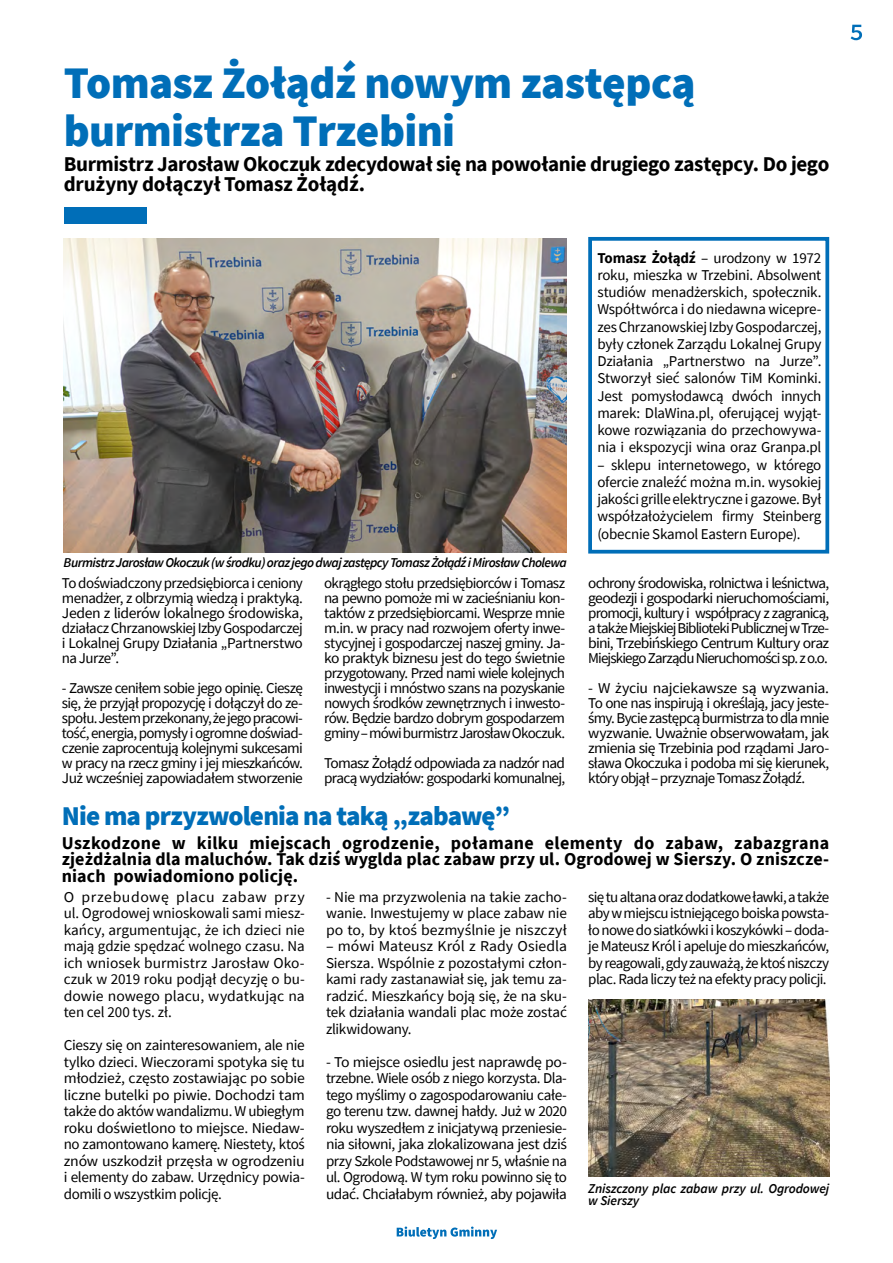
<style>
.page{position:relative;width:893px;height:1263px;background:#fff}
.page>*{position:absolute;margin:0;border:0;box-sizing:border-box;transform-origin:0 0}
.t1{font:900 45px/48px "Source Sans Pro";letter-spacing:-.015em;color:#006eb8}
.t2{font:900 27px "Source Sans Pro";letter-spacing:-.035em;color:#006eb8}
.t3{font:700 21px/19.5px "Source Sans Pro";letter-spacing:-.015em;color:#000}
.t4{font:700 18px/16.5px "Source Sans Pro";letter-spacing:.005em;color:#000;text-align:justify}
.t5{font:15px/15px "Source Sans Pro";letter-spacing:-.03em;color:#000;text-align:justify}
.t6{font:15px/16.5px "Source Sans Pro";letter-spacing:-.03em;color:#000;text-align:justify;scale:1.05 1}
.t7{font:15px/15px "Source Sans Pro";letter-spacing:-.055em;color:#000}
.t8{font:italic 600 13.5px "Source Sans Pro";letter-spacing:-.04em;color:#000}
.t9{font:italic 600 13.5px/12px "Source Sans Pro";letter-spacing:-.01em;color:#000}
.s1{font-weight:700}
</style>
<div class="page">
<svg style="left:851px;top:25px;width:11px;height:15px"></svg>
<svg style="left:397px;top:1226px;width:100px;height:13px"></svg>
<div style="left:64px;top:207px;width:83px;height:17px;background:#006eb8"></div>
<img style="left:64px;top:238px;width:503px;height:314px">
<img style="left:588px;top:999px;width:241px;height:177px">
<div style="left:588px;top:237px;width:241px;height:317px;border:4px solid #006eb8"></div>
<h1 class="t1" style="left:64px;top:58px;width:633px">Tomasz Żołądź nowym zastępcą burmistrza Trzebini</h1>
<h3 class="t3" style="left:64px;top:154px;width:767px">Burmistrz Jarosław Okoczuk zdecydował się na powołanie drugiego zastępcy. Do jego drużyny dołączył Tomasz Żołądź.</h3>
<p class="t8" style="left:64px;top:554px;width:505px">Burmistrz Jarosław Okoczuk (wśrodku) oraz jego dwaj zastępcy Tomasz Żołądź iMirosław Cholewa</p>
<p class="t5" style="left:62px;top:576px;width:242px">To doświadczony przedsiębiorca i ceniony menadżer, z olbrzymią wiedzą i praktyką.<br>Jeden z liderów lokalnego środowiska, działacz Chrzanowskiej Izby Gospodarczej i Lokalnej Grupy Działania „Partnerstwo na Jurze”.</p>
<p class="t5" style="left:62px;top:681px;width:242px">- Zawsze ceniłem sobie jego opinię. Cieszę się, że przyjął propozycję i dołączył do ze&shy;społu. Jestem przekonany, że jego pracowi&shy;tość, energia, pomysły iogromne doświad&shy;czenie zaprocentują kolejnymi sukcesami w pracy na rzecz gminy i jej mieszkańców.<br>Już wcześniej zapowiadałem stworzenie</p>
<p class="t5" style="left:324px;top:576px;width:242px">okrągłego stołu przedsiębiorców i Tomasz na pewno pomoże mi w zacieśnianiu kon&shy;taktów z przedsiębiorcami. Wesprze mnie m.in. w pracy nad rozwojem oferty inwe&shy;stycyjnej i gospodarczej naszej gminy. Ja&shy;ko praktyk biznesu jest do tego świetnie przygotowany. Przed nami wiele kolejnych inwestycji i mnóstwo szans na pozyskanie nowych środków zewnętrznych i inwesto&shy;rów. Będzie bardzo dobrym gospodarzem gminy – mówi burmistrz Jarosław Okoczuk.</p>
<p class="t7" style="left:324px;top:756px;width:242px">Tomasz Żołądź odpowiada za nadzór nad pracą wydziałów: gospodarki komunalnej,</p>
<p class="t5" style="left:597px;top:249px;width:225px;line-height:17.2px"><span class="s1">Tomasz Żołądź</span> – urodzony w 1972 roku, mieszka w Trzebini. Absolwent studiów menadżerskich, społecznik.<br>Współtwórca i do niedawna wicepre&shy;zes Chrzanowskiej Izby Gospodarczej, były członek Zarządu Lokalnej Grupy Działania „Partnerstwo na Jurze”.<br>Stworzył sieć salonów TiM Kominki.<br>Jest pomysłodawcą dwóch innych marek: DlaWina.pl, oferującej wyjąt&shy;kowe rozwiązania do przechowywa&shy;nia i ekspozycji wina oraz Granpa.pl</p>
<p class="t5" style="left:597px;top:456px;width:225px;line-height:17.2px">– sklepu internetowego, w którego ofercie znaleźć można m.in. wysokiej jakości grille elektryczne igazowe. Był współzałożycielem firmy Steinberg (obecnie Skamol Eastern Europe).</p>
<p class="t5" style="left:588px;top:576px;width:242px">ochrony środowiska, rolnictwa i leśnictwa, geodezji i gospodarki nieruchomościami, promocji, kultury i współpracy z zagranicą, atakże Miejskiej Biblioteki Publicznej wTrze&shy;bini, Trzebińskiego Centrum Kultury oraz Miejskiego Zarządu Nieruchomości sp. zo.o.</p>
<p class="t6" style="left:588px;top:681px;width:231px;line-height:15px">- W życiu najciekawsze są wyzwania.<br>To one nas inspirują i określają, jacy jeste&shy;śmy. Bycie zastępcą burmistrza to dla mnie wyzwanie. Uważnie obserwowałam, jak zmienia się Trzebinia pod rządami Jaro&shy;sława Okoczuka i podoba mi się kierunek, który objął – przyznaje Tomasz Żołądź.</p>
<h2 class="t2" style="left:62px;top:797px;width:450px">Nie ma przyzwolenia na taką „zabawę”</h2>
<p class="t4" style="left:62px;top:834px;width:769px">Uszkodzone w kilku miejscach ogrodzenie, połamane elementy do zabaw, zabazgrana zjeżdżalnia dla maluchów. Tak dziś wyglda plac zabaw przy ul. Ogrodowej w Sierszy. O zniszcze&shy;niach powiadomiono policję.</p>
<p class="t6" style="left:64px;top:888px;width:231px">O przebudowę placu zabaw przy ul. Ogrodowej wnioskowali sami miesz&shy;kańcy, argumentując, że ich dzieci nie mają gdzie spędzać wolnego czasu. Na ich wniosek burmistrz Jarosław Oko&shy;czuk w 2019 roku podjął decyzję o bu&shy;dowie nowego placu, wydatkując na ten cel 200 tys. zł.</p>
<p class="t5" style="left:64px;top:1037px;width:242px;line-height:16.5px">Cieszy się on zainteresowaniem, ale nie tylko dzieci. Wieczorami spotyka się tu młodzież, często zostawiając po sobie liczne butelki po piwie. Dochodzi tam także do aktów wandalizmu. W ubiegłym roku doświetlono to miejsce. Niedaw&shy;no zamontowano kamerę. Niestety, ktoś znów uszkodził przęsła w ogrodzeniu i elementy do zabaw. Urzędnicy powia&shy;domili o wszystkim policję.</p>
<p class="t5" style="left:326px;top:888px;width:242px;line-height:16.5px">- Nie ma przyzwolenia na takie zacho&shy;wanie. Inwestujemy w place zabaw nie po to, by ktoś bezmyślnie je niszczył</p>
<p class="t6" style="left:326px;top:938px;width:231px">– mówi Mateusz Król z Rady Osiedla Siersza. Wspólnie z pozostałymi człon&shy;kami rady zastanawiał się, jak temu za&shy;radzić. Mieszkańcy boją się, że na sku&shy;tek działania wandali plac może zostać zlikwidowany.</p>
<p class="t6" style="left:326px;top:1053px;width:231px">- To miejsce osiedlu jest naprawdę po&shy;trzebne. Wiele osób z niego korzysta. Dla&shy;tego myślimy o zagospodarowaniu całe&shy;go terenu tzw. dawnej hałdy. Już w 2020 roku wyszedłem z inicjatywą przeniesie&shy;nia siłowni, jaka zlokalizowana jest dziś przy Szkole Podstawowej nr 5, właśnie na ul. Ogrodową. W tym roku powinno się to udać. Chciałabym również, aby pojawiła</p>
<p class="t5" style="left:588px;top:888px;width:242px;line-height:16.5px">się tu altana oraz dodatkowe ławki, atakże aby wmiejscu istniejącego boiska powsta&shy;ło nowe do siatkówki ikoszykówki – doda&shy;je Mateusz Król i apeluje do mieszkańców, by reagowali, gdy zauważą, że ktoś niszczy plac. Rada liczy też na efekty pracy policji.</p>
<p class="t9" style="left:588px;top:1182px;width:242px">Zniszczony plac zabaw przy ul. Ogrodowej w Sierszy</p>
</div>
